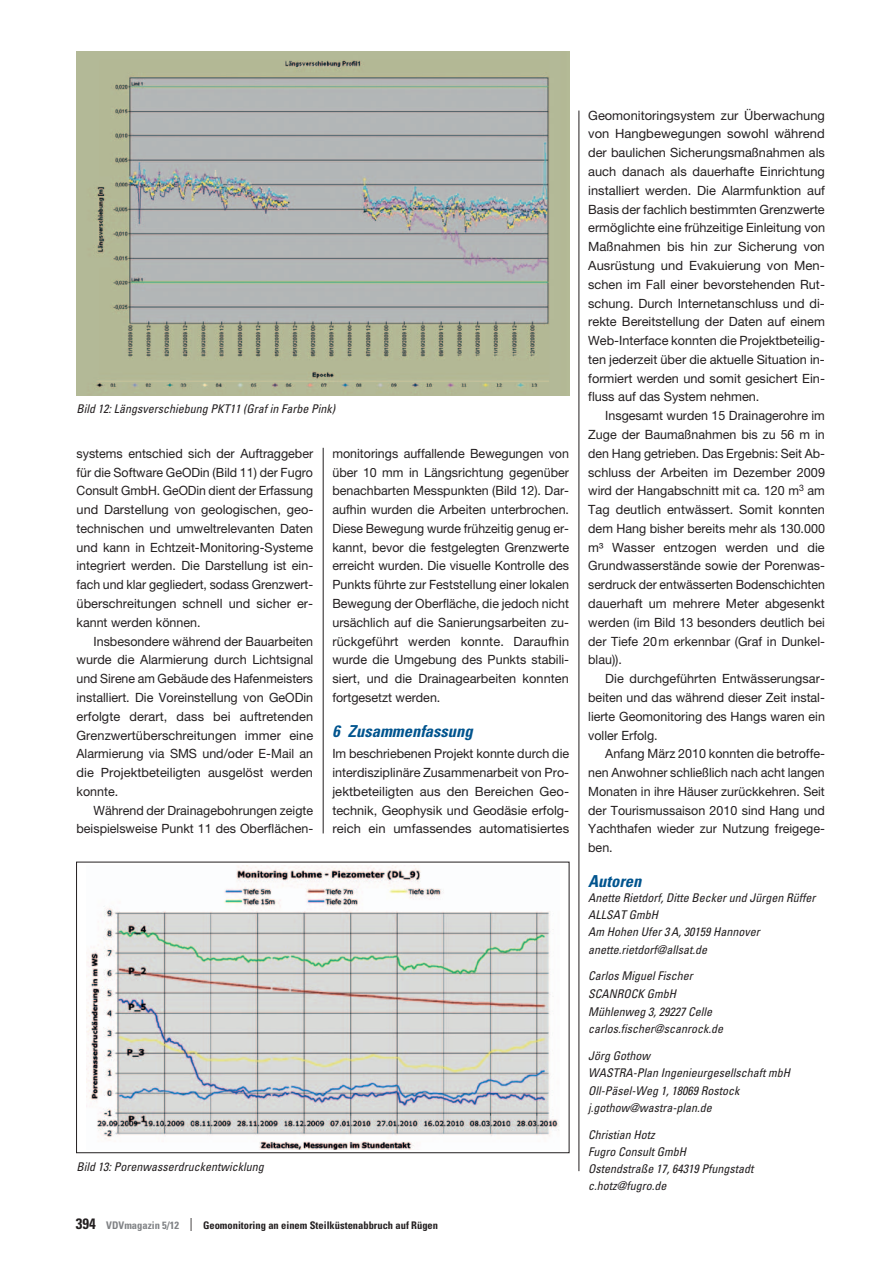
<style>
.page{position:relative;width:893px;height:1263px;background:#fff}
.page>*{position:absolute;margin:0;border:0;box-sizing:border-box;transform-origin:0 0}
.t1{font:italic 700 condensed 16.5px "Univers LT Std";color:#00548e}
.t2{font:12.75px/18.8px "Helvetica Neue";color:#231f20;text-align:justify}
.t3{font:italic condensed 12px/17.1px "Univers LT Std";color:#231f20}
.t4{font:700 condensed 10.5px "Univers LT Std";color:#231f20}
.s1{font-size:15px}
.s2{color:#808285}
.s3{font-weight:300;font-size:18px}
</style>
<div class="page">
<hr style="left:578px;top:111px;width:1px;height:1060px;background:#231f20">
<hr style="left:323px;top:448px;width:1px;height:385px;background:#231f20">
<img style="left:77px;top:51px;width:492px;height:344px">
<img style="left:86px;top:866px;width:473px;height:284px">
<div style="left:76px;top:862px;width:493px;height:291px;border:1px solid #231f20"></div>
<p class="t3" style="left:77px;top:400px;width:260px">Bild 12: Längsverschiebung PKT11 (Graf in Farbe Pink)</p>
<p class="t2" style="left:77px;top:444px;width:238px">systems entschied sich der Auftraggeber für die Software GeODin (Bild 11) der Fugro Consult GmbH. GeODin dient der Erfassung und Darstellung von geologischen, geo&shy;technischen und umweltrelevanten Daten und kann in Echtzeit-Monitoring-Systeme integriert werden. Die Darstellung ist ein&shy;fach und klar gegliedert, sodass Grenzwert&shy;überschreitungen schnell und sicher er&shy;kannt werden können.</p>
<p class="t2" style="left:77px;top:631px;width:238px;text-indent:17px">Insbesondere während der Bauarbeiten wurde die Alarmierung durch Lichtsignal und Sirene am Gebäude des Hafenmeisters installiert. Die Voreinstellung von GeODin erfolgte derart, dass bei auftretenden Grenzwertüberschreitungen immer eine Alarmierung via SMS und/oder E-Mail an die Projektbeteiligten ausgelöst werden konnte.</p>
<p class="t2" style="left:77px;top:800px;width:238px;text-align:right">Während der Drainagebohrungen zeigte beispielsweise Punkt 11 des Oberflächen-</p>
<p class="t2" style="left:332px;top:444px;width:238px">monitorings auffallende Bewegungen von über 10 mm in Längsrichtung gegenüber benachbarten Messpunkten (Bild 12). Dar&shy;aufhin wurden die Arbeiten unterbrochen.<br>Diese Bewegung wurde frühzeitig genug er&shy;kannt, bevor die festgelegten Grenzwerte erreicht wurden. Die visuelle Kontrolle des Punkts führte zur Feststellung einer lokalen Bewegung der Oberfläche, die jedoch nicht ursächlich auf die Sanierungsarbeiten zu&shy;rückgeführt werden konnte. Daraufhin wurde die Umgebung des Punkts stabili&shy;siert, und die Drainagearbeiten konnten fortgesetzt werden.</p>
<p class="t1" style="left:332px;top:721px;width:142px">6 Zusammenfassung</p>
<p class="t2" style="left:332px;top:744px;width:238px">Im beschriebenen Projekt konnte durch die interdisziplinäre Zusammenarbeit von Pro&shy;jektbeteiligten aus den Bereichen Geo&shy;technik, Geophysik und Geodäsie erfolg&shy;reich ein umfassendes automatisiertes</p>
<p class="t3" style="left:77px;top:1158px;width:189px">Bild 13: Porenwasserdruckentwicklung</p>
<p class="t4" style="left:76px;top:1219px;width:364px"><span class="s1">394</span> <span class="s2">VDVmagazin 5/12</span> <span class="s3">l</span> Geomonitoring an einem Steilküstenabbruch auf Rügen</p>
<p class="t2" style="left:588px;top:106px;width:238px">Geomonitoringsystem zur Überwachung von Hangbewegungen sowohl während der baulichen Sicherungsmaßnahmen als auch danach als dauerhafte Einrichtung installiert werden. Die Alarmfunktion auf Basis der fachlich bestimmten Grenzwerte ermöglichte eine frühzeitige Einleitung von Maßnahmen bis hin zur Sicherung von Ausrüstung und Evakuierung von Men&shy;schen im Fall einer bevorstehenden Rut&shy;schung. Durch Internetanschluss und di&shy;rekte Bereitstellung der Daten auf einem Web-Interface konnten die Projektbeteilig&shy;ten jederzeit über die aktuelle Situation in&shy;formiert werden und somit gesichert Ein&shy;fluss auf das System nehmen.</p>
<p class="t2" style="left:588px;top:406px;width:238px;text-indent:17px">Insgesamt wurden 15 Drainagerohre im Zuge der Baumaßnahmen bis zu 56 m in den Hang getrieben. Das Ergebnis: Seit Ab&shy;schluss der Arbeiten im Dezember 2009 wird der Hangabschnitt mit ca. 120 m<sup>3</sup> am Tag deutlich entwässert. Somit konnten dem Hang bisher bereits mehr als 130.000 m³ Wasser entzogen werden und die Grundwasserstände sowie der Porenwas&shy;serdruck der entwässerten Bodenschichten dauerhaft um mehrere Meter abgesenkt werden (im Bild 13 besonders deutlich bei der Tiefe 20m erkennbar (Graf in Dunkel&shy;blau)).</p>
<p class="t2" style="left:588px;top:669px;width:238px;text-indent:17px">Die durchgeführten Entwässerungsar&shy;beiten und das während dieser Zeit instal&shy;lierte Geomonitoring des Hangs waren ein voller Erfolg.</p>
<p class="t2" style="left:588px;top:744px;width:238px;text-indent:17px">Anfang März 2010 konnten die betroffe&shy;nen Anwohner schließlich nach acht langen Monaten in ihre Häuser zurückkehren. Seit der Tourismussaison 2010 sind Hang und Yachthafen wieder zur Nutzung freigege&shy;ben.</p>
<p class="t1" style="left:588px;top:871px;width:55px">Autoren</p>
<p class="t3" style="left:588px;top:889px;width:229px">Anette Rietdorf, Ditte Becker und Jürgen Rüffer<br>ALLSAT GmbH<br>Am Hohen Ufer 3A, 30159 Hannover anette.rietdorf@allsat.de</p>
<p class="t3" style="left:588px;top:967px;width:136px;line-height:17.5px">Carlos Miguel Fischer<br>SCANROCK GmbH<br>Mühlenweg 3, 29227 Celle carlos.fischer@scanrock.de</p>
<p class="t3" style="left:588px;top:1047px;width:203px">Jörg Gothow<br>WASTRA-Plan Ingenieurgesellschaft mbH<br>Oll-Päsel-Weg 1, 18069 Rostock j.gothow@wastra-plan.de</p>
<p class="t3" style="left:588px;top:1126px;width:167px">Christian Hotz<br>Fugro Consult GmbH<br>Ostendstraße 17, 64319 Pfungstadt c.hotz@fugro.de</p>
</div>
